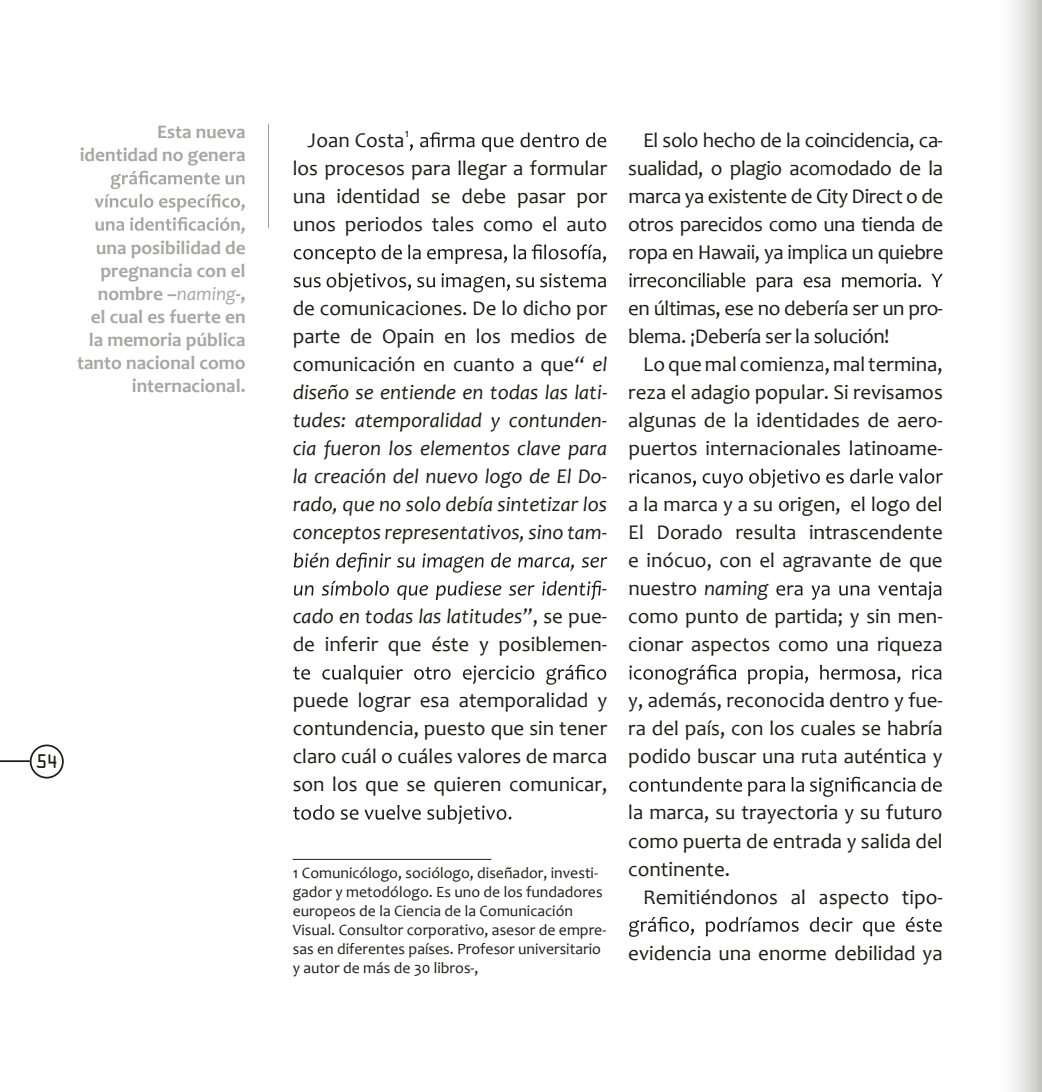
<style>
.page{position:relative;width:1042px;height:1092px;background:#fff}
.page>*{position:absolute;margin:0;border:0;box-sizing:border-box;transform-origin:0 0}
.t1{font:21px/28px "Candara";color:#1d1d1b;text-align:justify}
.t2{font:italic 21px/28px "Candara";color:#1d1d1b;text-align:justify}
.t3{font:21px/28px "Candara";letter-spacing:-.02em;color:#1d1d1b}
.t4{font:700 19.25px/23.1px "Candara";color:#a6a6a5;text-align:right}
.t5{font:17.68px "OCRA Std";color:#1d1d1b}
.t6{font:15.75px/18.9px "Candara";color:#1d1d1b}
.t7{font:12.25px "Candara";color:#1d1d1b}
.s1{font-weight:400;font-style:italic}
.s2{font-style:normal}
.s3{font-style:italic}
</style>
<div class="page">
<svg style="left:409px;top:132px;width:197px;height:20px"></svg>
<svg style="left:294px;top:244px;width:312px;height:20px"></svg>
<svg style="left:294px;top:272px;width:312px;height:20px"></svg>
<svg style="left:294px;top:552px;width:313px;height:20px"></svg>
<svg style="left:294px;top:580px;width:307px;height:20px"></svg>
<svg style="left:293px;top:664px;width:313px;height:20px"></svg>
<svg style="left:293px;top:805px;width:218px;height:19px"></svg>
<hr style="left:293px;top:858px;width:198px;height:1px;background:#1d1d1b">
<svg style="left:629px;top:272px;width:192px;height:20px"></svg>
<svg style="left:629px;top:468px;width:191px;height:20px"></svg>
<svg style="left:776px;top:585px;width:46px;height:15px"></svg>
<svg style="left:629px;top:664px;width:193px;height:20px"></svg>
<svg style="left:629px;top:777px;width:193px;height:19px"></svg>
<svg style="left:629px;top:916px;width:193px;height:20px"></svg>
<svg style="left:95px;top:171px;width:150px;height:63px"></svg>
<hr style="left:268px;top:124px;width:1px;height:104px;background:#9d9d9c">
<svg style="left:822px;top:0;width:220px;height:1091px"></svg>
<div style="left:30px;top:744px;width:34px;height:34px;border:2px solid #1d1d1b;border-radius:50%"></div>
<hr style="left:0;top:760px;width:30px;height:2px;background:#1d1d1b">
<p class="t4" style="left:80px;top:120px;width:167px">Esta nueva identidad no genera</p>
<p class="t4" style="left:77px;top:235px;width:170px">una posibilidad de pregnancia con el nombre –<span class="s1">naming</span>-,<br>el cual es fuerte en la memoria pública tanto nacional como internacional.</p>
<p class="t5" style="left:35px;top:753px;width:25px">54</p>
<p class="t7" style="left:405px;top:125px;width:6px">1</p>
<p class="t1" style="left:293px;top:154px;width:316px">los procesos para llegar a formular una identidad se debe pasar por unos periodos tales como el auto</p>
<p class="t1" style="left:308px;top:126px;width:98px">Joan Costa</p>
<p class="t2" style="left:293px;top:294px;width:316px"><span class="s2">de comunicaciones. De lo dicho por parte de Opain en los medios de comunicación en cuanto a que</span>“ el diseño se entiende en todas las lati&shy;tudes: atemporalidad y contunden&shy;cia fueron los elementos clave para la creación del nuevo logo de El Do&shy;rado, que no solo debía sintetizar los conceptos representativos, sino tam-</p>
<p class="t1" style="left:293px;top:574px;width:316px;text-indent:309px"><span class="s3">- cado en todas las latitudes”</span>, se pue&shy;de inferir que éste y posiblemen-</p>
<p class="t1" style="left:293px;top:686px;width:316px">puede lograr esa atemporalidad y contundencia, puesto que sin tener claro cuál o cuáles valores de marca son los que se quieren comunicar,</p>
<p class="t6" style="left:293px;top:863px;width:315px">1 Comunicólogo, sociólogo, diseñador, investi&shy;gador y metodólogo. Es uno de los fundadores europeos de la Ciencia de la Comunicación Visual. Consultor corporativo, asesor de empre&shy;sas en diferentes países. Profesor universitario y autor de más de 30 libros-,</p>
<p class="t1" style="left:628px;top:126px;width:317px;text-indent:15px">El solo hecho de la coincidencia, ca&shy;sualidad, o plagio acomodado de la marca ya existente de City Direct o de otros parecidos como una tienda de ropa en Hawaii, ya implica un quiebre</p>
<p class="t3" style="left:628px;top:294px;width:316px">en últimas, ese no debería ser un pro&shy;blema. ¡Debería ser la solución!</p>
<p class="t1" style="left:628px;top:350px;width:316px;text-indent:15px">Loque mal comienza,maltermina, reza el adagio popular. Si revisamos algunas de la identidades de aero&shy;puertos internacionales latinoame-</p>
<p class="t1" style="left:628px;top:490px;width:316px;text-align:left">a la marca y a su origen, el logo del<br>El Dorado resulta intrascendente e inócuo, con el agravante de que nuestro <span class="s3">naming<br></span>como punto de partida; y sin men&shy;cionar aspectos como una riqueza</p>
<p class="t1" style="left:628px;top:686px;width:316px">y, además, reconocida dentro y fue&shy;ra del país, con los cuales se habría podido buscar una ruta auténtica y</p>
<p class="t1" style="left:628px;top:798px;width:316px">la marca, su trayectoria y su futuro como puerta de entrada y salida del continente.</p>
<p class="t1" style="left:643px;top:882px;width:301px">Remitiéndonos al aspecto tipo-</p>
<p class="t1" style="left:628px;top:938px;width:316px">evidencia una enorme debilidad ya</p>
</div>
